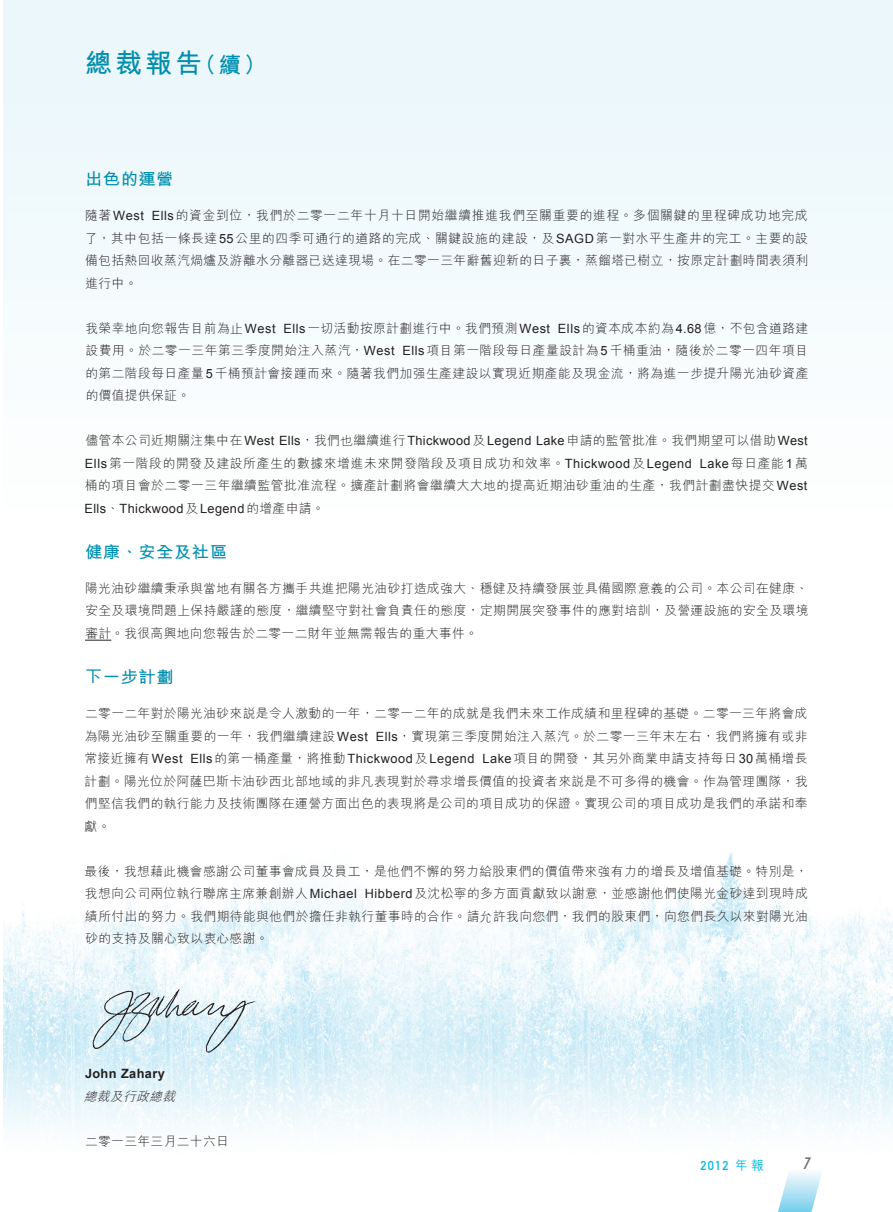
<style>
.page{position:relative;width:893px;height:1212px;background:#fff}
.page>*{position:absolute;margin:0;border:0;box-sizing:border-box;transform-origin:0 0}
.t1{font:700 27px "M Hei HK";color:#018eae}
.t2{font:700 16.5px "M Hei HK";letter-spacing:.03em;color:#018eae;scale:1.05 1}
.t3{font:italic 700 condensed 16.5px "DIN Neuzeit Grotesk Std";color:#6c6d70}
.t4{font:300 12.75px/22.5px "M Hei HK";letter-spacing:.03em;color:#231f20;text-align:justify}
.t5{font:12.75px "Arial";letter-spacing:.03em;color:#231f20}
.t6{font:700 12.75px "Arial";letter-spacing:.03em;color:#231f20}
.t7{font:italic 300 12.75px "M Hei HK";color:#231f20}
.t8{font:12.75px "DIN Mittelschrift Std";color:#02bce5}
.s1{font-size:22.5px}
.s2{font-family:"Arial";font-weight:400}
.s3{font-family:"M Hei HK";font-weight:300}
.s4{font-family:"M Hei HK";font-weight:500}
</style>
<div class="page">
<img style="left:3px;top:0;width:890px;height:1131px">
<svg style="left:778px;top:1172px;width:44px;height:40px"></svg>
<svg style="left:85px;top:640px;width:26px;height:1px"></svg>
<img style="left:85px;top:987px;width:177px;height:69px">
<h1 class="t1" style="left:85px;top:43px;width:183px">總裁報告<span class="s1">（續）</span></h1>
<p class="t2" style="left:85px;top:167px;width:86px">出色的運營</p>
<p class="t4" style="left:85px;top:204px;width:725px">隨著<span class="s2">West Ells</span>的資金到位，我們於二零一二年十月十日開始繼續推進我們至關重要的進程。多個關鍵的里程碑成功地完成了，其中包括一條長達<span class="s2">55</span>公里的四季可通行的道路的完成、關鍵設施的建設，及<span class="s2">SAGD</span>第一對水平生產井的完工。主要的設備包括熱回收蒸汽煱爐及游離水分離器已送達現場。在二零一三年辭舊迎新的日子裏，蒸餾塔已樹立，按原定計劃時間表須利進行中。</p>
<p class="t4" style="left:85px;top:316px;width:725px">我榮幸地向您報告目前為止<span class="s2">West Ells</span>一切活動按原計劃進行中。我們預測<span class="s2">West Ells</span>的資本成本約為<span class="s2">4.68</span>億，不包含道路建設費用。於二零一三年第三季度開始注入蒸汽，<span class="s2">West Ells</span>項目第一階段每日產量設計為<span class="s2">5</span>千桶重油，隨後於二零一四年項目的第二階段每日產量<span class="s2">5</span>千桶預計會接踵而來。隨著我們加强生產建設以實現近期產能及現金流，將為進一步提升陽光油砂資產的價值提供保証。</p>
<p class="t4" style="left:85px;top:429px;width:724px">儘管本公司近期關注集中在<span class="s2">West Ells</span>，我們也繼續進行<span class="s2">Thickwood</span>及<span class="s2">Legend Lake</span>申請的監管批准。我們期望可以借助<span class="s2">West Ells</span>第一階段的開發及建設所產生的數據來增進未來開發階段及項目成功和效率。<span class="s2">Thickwood</span>及<span class="s2">Legend Lake</span>每日產能<span class="s2">1</span>萬桶的項目會於二零一三年繼續監管批准流程。擴產計劃將會繼續大大地的提高近期油砂重油的生產，我們計劃盡快提交<span class="s2">West</span></p>
<p class="t5" style="left:85px;top:500px;width:242px">Ells<span class="s3">、</span>Thickwood<span class="s3">及</span>Legend<span class="s3">的增產申請。</span></p>
<p class="t2" style="left:85px;top:540px;width:137px">健康、安全及社區</p>
<p class="t4" style="left:85px;top:577px;width:725px">陽光油砂繼續秉承與當地有關各方攜手共進把陽光油砂打造成強大、穩健及持續發展並具備國際意義的公司。本公司在健康、安全及環境問題上保持嚴謹的態度，繼續堅守對社會負責任的態度，定期開展突發事件的應對培訓，及營運設施的安全及環境審計。我很高興地向您報告於二零一二財年並無需報告的重大事件。</p>
<p class="t2" style="left:85px;top:665px;width:86px">下一步計劃</p>
<p class="t4" style="left:85px;top:702px;width:725px">二零一二年對於陽光油砂來說是令人激動的一年，二零一二年的成就是我們未來工作成績和里程碑的基礎。二零一三年將會成為陽光油砂至關重要的一年，我們繼續建設<span class="s2">West Ells</span>，實現第三季度開始注入蒸汽。於二零一三年末左右，我們將擁有或非常接近擁有<span class="s2">West Ells</span>的第一桶產量，將推動<span class="s2">Thickwood</span>及<span class="s2">Legend Lake</span>項目的開發，其另外商業申請支持每日<span class="s2">30</span>萬桶增長計劃。陽光位於阿薩巴斯卡油砂西北部地域的非凡表現對於尋求增長價值的投資者來說是不可多得的機會。作為管理團隊，我們堅信我們的執行能力及技術團隊在運營方面出色的表現將是公司的項目成功的保證。實現公司的項目成功是我們的承諾和奉獻。</p>
<p class="t4" style="left:85px;top:859px;width:725px">最後，我想藉此機會感謝公司董事會成員及員工，是他們不懈的努力給股東們的價值帶來強有力的增長及增值基礎。特別是，我想向公司兩位執行聯席主席兼創辦人<span class="s2">Michael Hibberd</span>及沈松寧的多方面貢獻致以謝意，並感謝他們使陽光金砂達到現時成績所付出的努力。我們期待能與他們於擔任非執行董事時的合作。請允許我向您們，我們的股東們，向您們長久以來對陽光油砂的支持及關心致以衷心感謝。</p>
<p class="t6" style="left:85px;top:1065px;width:81px">John Zahary</p>
<p class="t7" style="left:84px;top:1089px;width:96px">總裁及行政總裁</p>
<p class="t4" style="left:85px;top:1129px;width:145px">二零一三年三月二十六日</p>
<p class="t8" style="left:700px;top:1157px;width:65px">2012 <span class="s4">年報</span></p>
<p class="t3" style="left:803px;top:1154px;width:12px">7</p>
</div>
